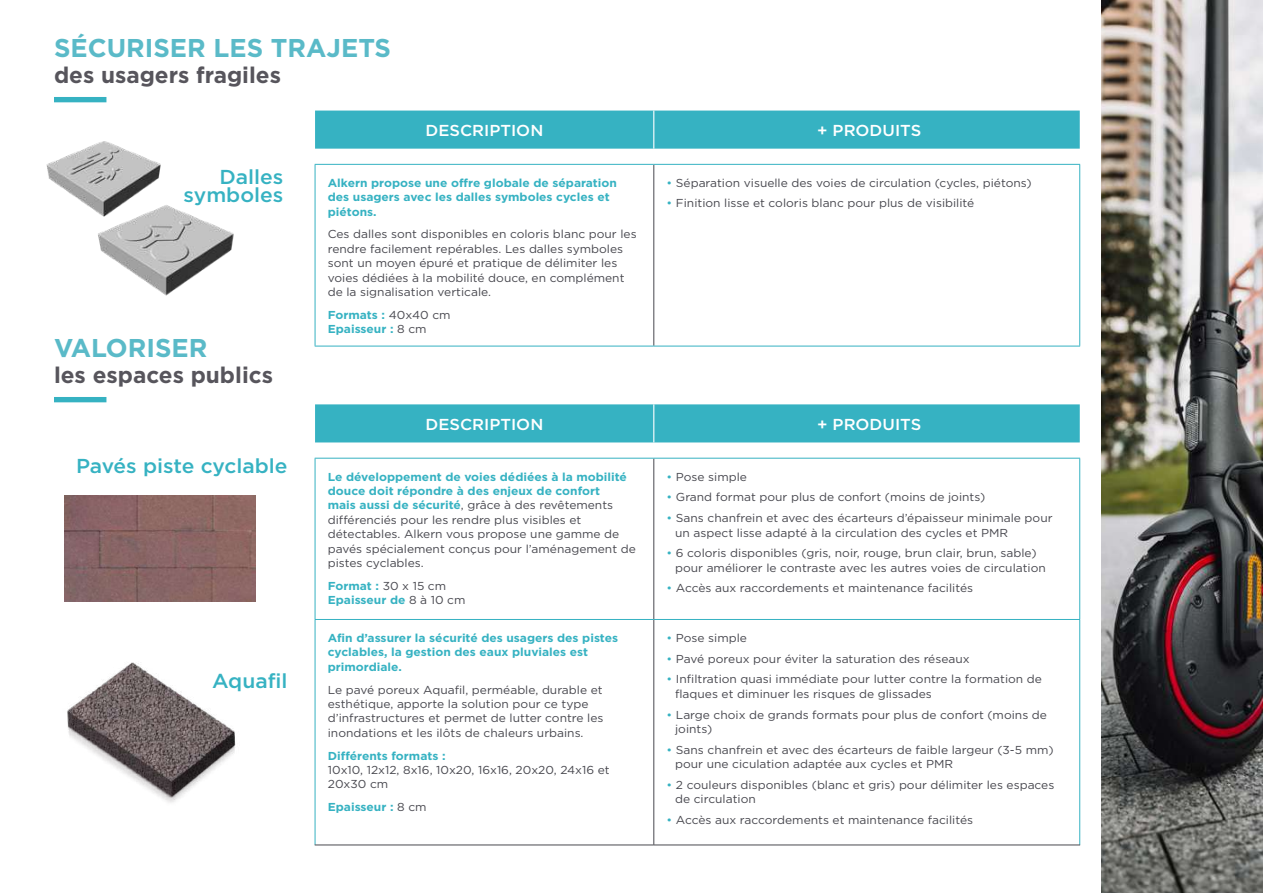
<style>
.page{position:relative;width:1263px;height:893px;background:#fff}
.page>*{position:absolute;margin:0;border:0;box-sizing:border-box;transform-origin:0 0}
.t1{font:700 25.8px "Gotham";color:#5abac8}
.t2{font:700 22.5px "Gotham";color:#57555c}
.t3{font:500 20.1px/18px "Gotham";color:#36b2c2;text-align:right;scale:1.04 1}
.t4{font:500 15.9px "Gotham";color:#fff;scale:1.04 1}
.t5{font:11.55px/14.4px "Gotham";color:#48484f;scale:1.04 1}
.t6{font:700 11.55px/14.4px "Gotham";color:#36b2c2;scale:1.04 1}
.s1{font-weight:400;color:#48484f}
.s2{color:#36b2c2}
.s3{font-weight:700;color:#36b2c2}
</style>
<div class="page">
<div style="left:54px;top:97px;width:52px;height:5px;background:#36b2c2"></div>
<div style="left:54px;top:397px;width:52px;height:5px;background:#36b2c2"></div>
<div style="left:315px;top:404px;width:765px;height:38px;background:#36b2c2"></div>
<hr style="left:653px;top:459px;width:1px;height:160px;background:#48484f">
<hr style="left:653px;top:404px;width:1px;height:38px;background:#fff">
<hr style="left:315px;top:458px;width:339px;height:1px;background:#36b2c2">
<hr style="left:315px;top:459px;width:1px;height:160px;background:#36b2c2">
<hr style="left:654px;top:458px;width:426px;height:1px;background:#36b2c2">
<hr style="left:1079px;top:459px;width:1px;height:160px;background:#36b2c2">
<hr style="left:315px;top:619px;width:339px;height:1px;background:#36b2c2">
<hr style="left:315px;top:620px;width:1px;height:225px;background:#36b2c2">
<hr style="left:654px;top:619px;width:426px;height:1px;background:#36b2c2">
<hr style="left:1079px;top:620px;width:1px;height:225px;background:#36b2c2">
<hr style="left:653px;top:620px;width:1px;height:225px;background:#48484f">
<hr style="left:315px;top:845px;width:339px;height:1px;background:#48484f">
<hr style="left:654px;top:845px;width:426px;height:1px;background:#48484f">
<img style="left:46px;top:141px;width:115px;height:54px">
<img style="left:72px;top:182px;width:162px;height:114px">
<img style="left:64px;top:496px;width:191px;height:106px">
<img style="left:67px;top:662px;width:169px;height:141px">
<img style="left:1101px;top:0;width:162px;height:893px">
<div style="left:315px;top:111px;width:765px;height:38px;background:#36b2c2"></div>
<hr style="left:653px;top:165px;width:1px;height:181px;background:#48484f">
<hr style="left:653px;top:111px;width:1px;height:38px;background:#fff">
<hr style="left:315px;top:164px;width:339px;height:1px;background:#36b2c2">
<hr style="left:315px;top:165px;width:1px;height:181px;background:#36b2c2">
<hr style="left:654px;top:164px;width:426px;height:1px;background:#36b2c2">
<hr style="left:1079px;top:165px;width:1px;height:181px;background:#36b2c2">
<hr style="left:315px;top:346px;width:339px;height:1px;background:#36b2c2">
<hr style="left:654px;top:346px;width:426px;height:1px;background:#36b2c2">
<h1 class="t1" style="left:54px;top:30px;width:339px">SÉCURISER LES TRAJETS</h1>
<h2 class="t2" style="left:54px;top:60px;width:228px">des usagers fragiles</h2>
<h3 class="t4" style="left:425px;top:120px;width:115px">DESCRIPTION</h3>
<h3 class="t4" style="left:817px;top:120px;width:102px">+ PRODUITS</h3>
<h3 class="t3" style="left:184px;top:167px;width:97px">Dalles symboles</h3>
<h1 class="t1" style="left:54px;top:330px;width:155px">VALORISER</h1>
<h2 class="t2" style="left:54px;top:360px;width:220px">les espaces publics</h2>
<h3 class="t3" style="left:76px;top:456px;width:205px">Pavés piste cyclable</h3>
<h3 class="t3" style="left:212px;top:672px;width:74px">Aquafil</h3>
<p class="t6" style="left:328px;top:175px;width:279px">Alkern propose une offre globale de séparation des usagers avec les dalles symboles cycles et piétons.</p>
<p class="t5" style="left:328px;top:227px;width:298px">Ces dalles sont disponibles en coloris blanc pour les rendre facilement repérables. Les dalles symboles sont un moyen épuré et pratique de délimiter les voies dédiées à la mobilité douce, en complément de la signalisation verticale.</p>
<p class="t6" style="left:328px;top:308px;width:120px">Formats : <span class="s1">40x40 cm<br></span>Epaisseur : <span class="s1">8 cm</span></p>
<p class="t5" style="left:667px;top:175px;width:353px"><span class="s2">•</span> Séparation visuelle des voies de circulation (cycles, piétons)</p>
<p class="t5" style="left:667px;top:196px;width:297px"><span class="s2">•</span> Finition lisse et coloris blanc pour plus de visibilité</p>
<h3 class="t4" style="left:425px;top:414px;width:115px">DESCRIPTION</h3>
<h3 class="t4" style="left:817px;top:414px;width:102px">+ PRODUITS</h3>
<p class="t5" style="left:328px;top:469px;width:298px"><span class="s3">Le développement de voies dédiées à la mobilité douce doit répondre à des enjeux de confort<br>mais aussi de sécurité</span>, grâce à des revêtements différenciés pour les rendre plus visibles et détectables. Alkern vous propose une gamme de pavés spécialement conçus pour l’aménagement de pistes cyclables.</p>
<p class="t6" style="left:328px;top:578px;width:134px">Format : <span class="s1">30 x 15 cm<br></span>Epaisseur de <span class="s1">8 à 10 cm</span></p>
<p class="t6" style="left:328px;top:630px;width:281px">Afin d’assurer la sécurité des usagers des pistes cyclables, la gestion des eaux pluviales est primordiale.</p>
<p class="t5" style="left:328px;top:682px;width:267px">Le pavé poreux Aquafil, perméable, durable et esthétique, apporte la solution pour ce type d’infrastructures et permet de lutter contre les inondations et les ilôts de chaleurs urbains.</p>
<p class="t6" style="left:328px;top:748px;width:115px">Différents formats :</p>
<p class="t5" style="left:328px;top:762px;width:273px">10x10, 12x12, 8x16, 10x20, 16x16, 20x20, 24x16 et<br>20x30 cm</p>
<p class="t6" style="left:328px;top:800px;width:97px">Epaisseur : <span class="s1">8 cm</span></p>
<p class="t5" style="left:667px;top:469px;width:79px"><span class="s2">•</span> Pose simple</p>
<p class="t5" style="left:667px;top:490px;width:308px"><span class="s2">•</span> Grand format pour plus de confort (moins de joints)</p>
<p class="t5" style="left:675px;top:511px;width:364px;text-indent:-9px"><span class="s2">•</span> Sans chanfrein et avec des écarteurs d’épaisseur minimale pour un aspect lisse adapté à la circulation des cycles et PMR</p>
<p class="t5" style="left:675px;top:546px;width:358px;text-indent:-9px"><span class="s2">•</span> 6 coloris disponibles (gris, noir, rouge, brun clair, brun, sable) pour améliorer le contraste avec les autres voies de circulation</p>
<p class="t5" style="left:667px;top:581px;width:296px"><span class="s2">•</span> Accès aux raccordements et maintenance facilités</p>
<p class="t5" style="left:667px;top:630px;width:79px"><span class="s2">•</span> Pose simple</p>
<p class="t5" style="left:667px;top:651px;width:293px"><span class="s2">•</span> Pavé poreux pour éviter la saturation des réseaux</p>
<p class="t5" style="left:675px;top:672px;width:354px;text-indent:-9px"><span class="s2">•</span> Infiltration quasi immédiate pour lutter contre la formation de flaques et diminuer les risques de glissades</p>
<p class="t5" style="left:675px;top:707px;width:359px;text-indent:-9px"><span class="s2">•</span> Large choix de grands formats pour plus de confort (moins de joints)</p>
<p class="t5" style="left:675px;top:742px;width:366px;text-indent:-9px"><span class="s2">•</span> Sans chanfrein et avec des écarteurs de faible largeur (3-5 mm) pour une ciculation adaptée aux cycles et PMR</p>
<p class="t5" style="left:675px;top:777px;width:366px;text-indent:-9px"><span class="s2">•</span> 2 couleurs disponibles (blanc et gris) pour délimiter les espaces de circulation</p>
<p class="t5" style="left:667px;top:813px;width:296px"><span class="s2">•</span> Accès aux raccordements et maintenance facilités</p>
</div>
